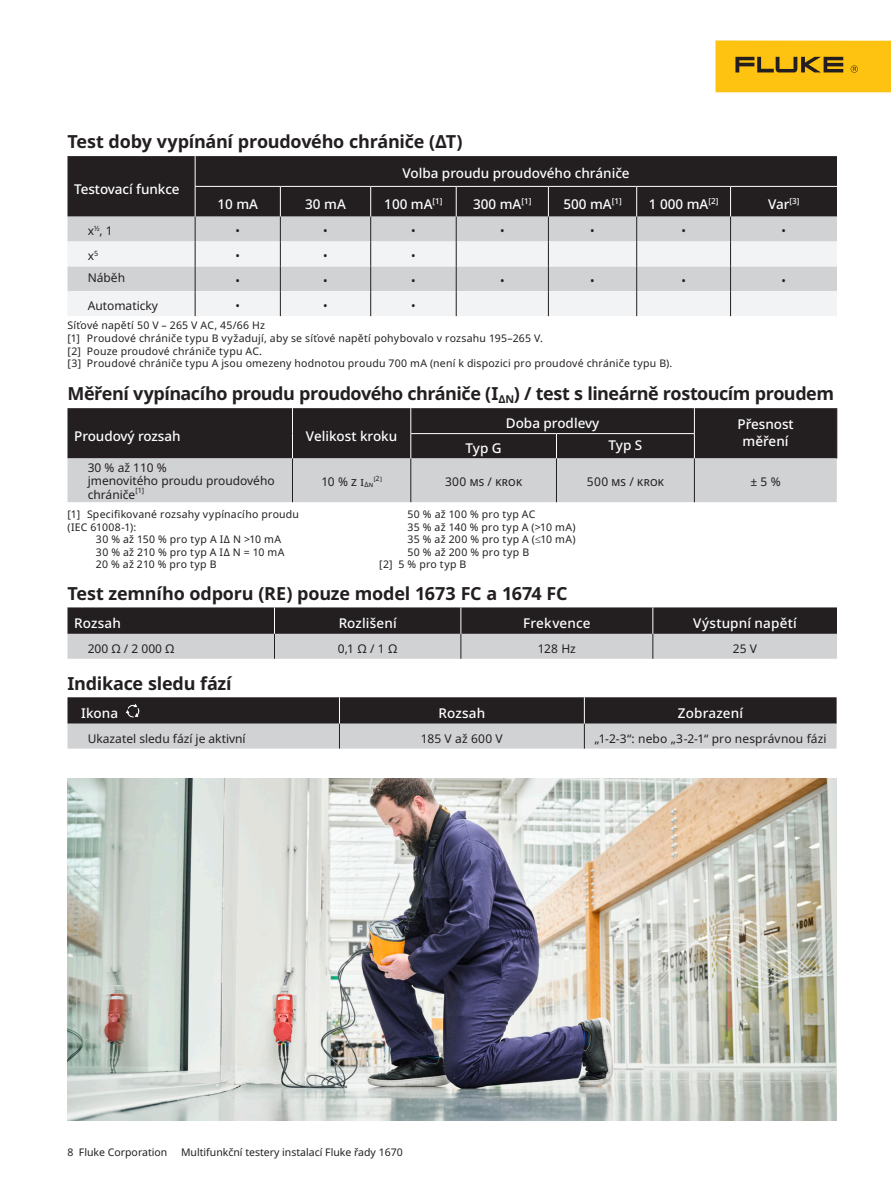
<style>
.page{position:relative;width:891px;height:1188px;background:#fff}
.page>*{position:absolute;margin:0;border:0;box-sizing:border-box;transform-origin:0 0}
.t1{font:700 18px "Noto Sans";letter-spacing:-.02em;color:#231f20}
.Table_Yellow_Heading{font:500 13.5px/16.2px "Noto Sans";color:#fff;text-align:center}
.Table_category_dividers{font:500 13.5px "Noto Sans";letter-spacing:.01em;color:#fff}
.Table_Heading_Black{font:500 13.5px "Noto Sans";letter-spacing:-.005em;color:#fff}
.Table_Body_Copy_Regular_Left{font:12px/13.5px "Noto Sans";color:#231f20}
.Table_body_center_aligned{font:12px "Noto Sans";letter-spacing:.01em;color:#231f20}
.Table_Body_Copy_Regular_Right{font:12px "Noto Sans";color:#231f20}
.Body{font:10.5px/12.6px "Noto Sans";letter-spacing:.02em;color:#231f20}
.Body-2{font:10.5px "Noto Sans";color:#231f20}
.Table_Body_Copy_Regular_Left-2{font:7.2px "Noto Sans";color:#231f20}
.Table_body_center_aligned-2{font:7.2px "Noto Sans";color:#231f20}
</style>
<div class="page">
<img style="left:68px;top:779px;width:769px;height:341px">
<div style="left:716px;top:40px;width:175px;height:52px;background:#fec210"></div>
<svg style="left:735px;top:57px;width:108px;height:15px"></svg>
<svg style="left:851px;top:65px;width:7px;height:8px"></svg>
<div style="left:68px;top:156px;width:769px;height:61px;background:#231f20"></div>
<div style="left:68px;top:217px;width:769px;height:25px;background:#d1d2d4"></div>
<svg style="left:68px;top:242px;width:769px;height:74px;fill:#f2f3f4"></svg>
<hr style="left:195px;top:156px;width:1px;height:30px;background:#fff">
<hr style="left:195px;top:187px;width:1px;height:30px;background:#fff">
<hr style="left:280px;top:187px;width:1px;height:30px;background:#fff">
<hr style="left:370px;top:187px;width:1px;height:30px;background:#fff">
<hr style="left:456px;top:187px;width:1px;height:30px;background:#fff">
<hr style="left:548px;top:187px;width:1px;height:30px;background:#fff">
<hr style="left:636px;top:187px;width:1px;height:30px;background:#fff">
<hr style="left:730px;top:187px;width:1px;height:30px;background:#fff">
<hr style="left:195px;top:186px;width:85px;height:1px;background:#fff">
<hr style="left:280px;top:186px;width:91px;height:1px;background:#fff">
<hr style="left:371px;top:186px;width:85px;height:1px;background:#fff">
<hr style="left:456px;top:186px;width:92px;height:1px;background:#fff">
<hr style="left:548px;top:186px;width:89px;height:1px;background:#fff">
<hr style="left:637px;top:186px;width:94px;height:1px;background:#fff">
<hr style="left:731px;top:186px;width:106px;height:1px;background:#fff">
<svg style="left:195px;top:217px;width:1px;height:99px"></svg>
<svg style="left:280px;top:217px;width:1px;height:99px"></svg>
<svg style="left:370px;top:217px;width:1px;height:99px"></svg>
<svg style="left:456px;top:217px;width:1px;height:99px"></svg>
<svg style="left:548px;top:217px;width:1px;height:99px"></svg>
<svg style="left:636px;top:217px;width:1px;height:99px"></svg>
<svg style="left:730px;top:217px;width:1px;height:99px"></svg>
<svg style="left:68px;top:408px;width:770px;height:94px;background:#757375"></svg>
<hr style="left:410px;top:433px;width:146px;height:1px;background:#fff">
<hr style="left:556px;top:433px;width:139px;height:1px;background:#fff">
<hr style="left:292px;top:458px;width:1px;height:44px;background:#231f20">
<hr style="left:410px;top:458px;width:1px;height:44px;background:#231f20">
<hr style="left:556px;top:458px;width:1px;height:44px;background:#231f20">
<hr style="left:694px;top:458px;width:1px;height:44px;background:#231f20">
<svg style="left:68px;top:607px;width:769px;height:52px;background:#797879"></svg>
<svg style="left:68px;top:697px;width:769px;height:52px;background:#7a787a"></svg>
<img style="left:125px;top:704px;width:15px;height:14px">
<h2 class="t1" style="left:68px;top:129px;width:397px">Test doby vypínání proudového chrániče (ΔT)</h2>
<p class="Table_Heading_Black" style="left:74px;top:179px;width:107px">Testovací funkce</p>
<p class="Table_Yellow_Heading" style="left:402px;top:166px;width:229px">Volba proudu proudového chrániče</p>
<p class="Table_Yellow_Heading" style="left:217px;top:196px;width:42px">10 mA</p>
<p class="Table_Yellow_Heading" style="left:305px;top:196px;width:42px">30 mA</p>
<p class="Table_Yellow_Heading" style="left:384px;top:196px;width:60px">100 mA<sup>[1]</sup></p>
<p class="Table_Yellow_Heading" style="left:473px;top:196px;width:60px">300 mA<sup>[1]</sup></p>
<p class="Table_Yellow_Heading" style="left:563px;top:196px;width:60px">500 mA<sup>[1]</sup></p>
<p class="Table_Yellow_Heading" style="left:649px;top:196px;width:71px">1 000 mA<sup>[2]</sup></p>
<p class="Table_Yellow_Heading" style="left:768px;top:196px;width:33px">Var<sup>[3]</sup></p>
<p class="Table_Body_Copy_Regular_Left" style="left:88px;top:225px;width:27px">x<sup>½</sup>, 1</p>
<p class="Table_Body_Copy_Regular_Right" style="left:236px;top:223px;width:6px">•</p>
<p class="Table_Body_Copy_Regular_Right" style="left:323px;top:223px;width:6px">•</p>
<p class="Table_Body_Copy_Regular_Right" style="left:411px;top:223px;width:6px">•</p>
<p class="Table_Body_Copy_Regular_Right" style="left:500px;top:223px;width:6px">•</p>
<p class="Table_Body_Copy_Regular_Right" style="left:590px;top:223px;width:6px">•</p>
<p class="Table_Body_Copy_Regular_Right" style="left:681px;top:223px;width:6px">•</p>
<p class="Table_Body_Copy_Regular_Right" style="left:782px;top:223px;width:6px">•</p>
<p class="Table_Body_Copy_Regular_Left" style="left:88px;top:250px;width:12px">x<sup>5</sup></p>
<p class="Table_Body_Copy_Regular_Right" style="left:236px;top:248px;width:6px">•</p>
<p class="Table_Body_Copy_Regular_Right" style="left:323px;top:248px;width:6px">•</p>
<p class="Table_Body_Copy_Regular_Right" style="left:411px;top:248px;width:6px">•</p>
<p class="Table_Body_Copy_Regular_Left" style="left:88px;top:271px;width:39px">Náběh</p>
<p class="Table_Body_Copy_Regular_Right" style="left:236px;top:272px;width:6px">•</p>
<p class="Table_Body_Copy_Regular_Right" style="left:323px;top:272px;width:6px">•</p>
<p class="Table_Body_Copy_Regular_Right" style="left:411px;top:272px;width:6px">•</p>
<p class="Table_Body_Copy_Regular_Right" style="left:500px;top:272px;width:6px">•</p>
<p class="Table_Body_Copy_Regular_Right" style="left:590px;top:272px;width:6px">•</p>
<p class="Table_Body_Copy_Regular_Right" style="left:681px;top:272px;width:6px">•</p>
<p class="Table_Body_Copy_Regular_Right" style="left:782px;top:272px;width:6px">•</p>
<p class="Table_Body_Copy_Regular_Left" style="left:88px;top:299px;width:72px">Automaticky</p>
<p class="Table_Body_Copy_Regular_Right" style="left:236px;top:297px;width:6px">•</p>
<p class="Table_Body_Copy_Regular_Right" style="left:323px;top:297px;width:6px">•</p>
<p class="Table_Body_Copy_Regular_Right" style="left:411px;top:297px;width:6px">•</p>
<p class="Body" style="left:68px;top:320px;width:199px">Síťové napětí 50 V – 265 V AC, 45/66 Hz</p>
<p class="Body" style="left:68px;top:332px;width:477px">[1] Proudové chrániče typu B vyžadují, aby se síťové napětí pohybovalo v rozsahu 195–265 V.</p>
<p class="Body" style="left:68px;top:345px;width:196px">[2] Pouze proudové chrániče typu AC.</p>
<p class="Body" style="left:68px;top:357px;width:606px">[3] Proudové chrániče typu A jsou omezeny hodnotou proudu 700 mA (není k dispozici pro proudové chrániče typu B).</p>
<h2 class="t1" style="left:68px;top:381px;width:768px">Měření vypínacího proudu proudového chrániče (I<sub>ΔN</sub>) / test s lineárně rostoucím proudem</h2>
<p class="Table_Heading_Black" style="left:74px;top:426px;width:108px">Proudový rozsah</p>
<p class="Table_Yellow_Heading" style="left:306px;top:428px;width:93px">Velikost kroku</p>
<p class="Table_Yellow_Heading" style="left:506px;top:415px;width:95px">Doba prodlevy</p>
<p class="Table_Yellow_Heading" style="left:737px;top:417px;width:58px">Přesnost měření</p>
<p class="Table_Yellow_Heading" style="left:466px;top:441px;width:38px">Typ G</p>
<p class="Table_Yellow_Heading" style="left:609px;top:438px;width:35px">Typ S</p>
<p class="Table_Body_Copy_Regular_Left" style="left:88px;top:461px;width:81px">30 % až 110 %</p>
<p class="Table_Body_Copy_Regular_Left" style="left:88px;top:474px;width:189px">jmenovitého proudu proudového chrániče</p>
<p class="Table_Body_Copy_Regular_Left-2" style="left:135px;top:485px;width:10px">[1]</p>
<p class="Table_body_center_aligned" style="left:321px;top:474px;width:54px">10 % z I<sub>ΔN</sub></p>
<p class="Table_body_center_aligned-2" style="left:374px;top:473px;width:10px">[2]</p>
<p class="Table_body_center_aligned" style="left:445px;top:474px;width:79px">300 ms / krok</p>
<p class="Table_body_center_aligned" style="left:587px;top:474px;width:79px">500 ms / krok</p>
<p class="Table_body_center_aligned" style="left:750px;top:474px;width:32px">± 5 %</p>
<p class="Body" style="left:408px;top:508px;width:129px">50 % až 100 % pro typ AC</p>
<p class="Body" style="left:408px;top:521px;width:169px">35 % až 140 % pro typ A (&gt;10 mA)</p>
<p class="Body" style="left:408px;top:533px;width:170px">35 % až 200 % pro typ A (≤10 mA)</p>
<p class="Body" style="left:408px;top:546px;width:123px">50 % až 200 % pro typ B</p>
<p class="Body" style="left:379px;top:559px;width:89px">[2] 5 % pro typ B</p>
<h2 class="t1" style="left:68px;top:581px;width:502px">Test zemního odporu (RE) pouze model 1673 FC a 1674 FC</h2>
<p class="Body" style="left:68px;top:508px;width:233px">[1] Specifikované rozsahy vypínacího proudu (IEC 61008-1):</p>
<p class="Body" style="left:96px;top:533px;width:187px">30 % až 150 % pro typ A IΔ N &gt;10 mA</p>
<p class="Body" style="left:96px;top:546px;width:190px">30 % až 210 % pro typ A IΔ N = 10 mA</p>
<p class="Body" style="left:96px;top:559px;width:122px">20 % až 210 % pro typ B</p>
<p class="Table_category_dividers" style="left:74px;top:613px;width:48px">Rozsah</p>
<p class="Table_category_dividers" style="left:339px;top:613px;width:59px">Rozlišení</p>
<p class="Table_category_dividers" style="left:523px;top:613px;width:69px">Frekvence</p>
<p class="Table_category_dividers" style="left:693px;top:613px;width:105px">Výstupní napětí</p>
<p class="Table_Body_Copy_Regular_Left" style="left:88px;top:642px;width:88px">200 Ω / 2 000 Ω</p>
<p class="Table_body_center_aligned" style="left:338px;top:640px;width:61px">0,1Ω/ 1Ω</p>
<p class="Table_body_center_aligned" style="left:538px;top:640px;width:40px">128 Hz</p>
<p class="Table_body_center_aligned" style="left:733px;top:640px;width:26px">25 V</p>
<h2 class="t1" style="left:68px;top:670px;width:166px">Indikace sledu fází</h2>
<p class="Table_category_dividers" style="left:81px;top:703px;width:39px">Ikona</p>
<p class="Table_category_dividers" style="left:439px;top:703px;width:48px">Rozsah</p>
<p class="Table_category_dividers" style="left:678px;top:703px;width:67px">Zobrazení</p>
<p class="Table_Body_Copy_Regular_Left" style="left:88px;top:732px;width:160px">Ukazatel sledu fází je aktivní</p>
<p class="Table_body_center_aligned" style="left:421px;top:730px;width:83px">185 V až 600 V</p>
<p class="Table_body_center_aligned" style="left:594px;top:730px;width:234px">„1-2-3“: nebo „3-2-1“ pro nesprávnou fázi</p>
<p class="Body-2" style="left:68px;top:1145px;width:101px">8 Fluke Corporation</p>
<p class="Body-2" style="left:181px;top:1145px;width:223px">Multifunkční testery instalací Fluke řady 1670</p>
</div>
